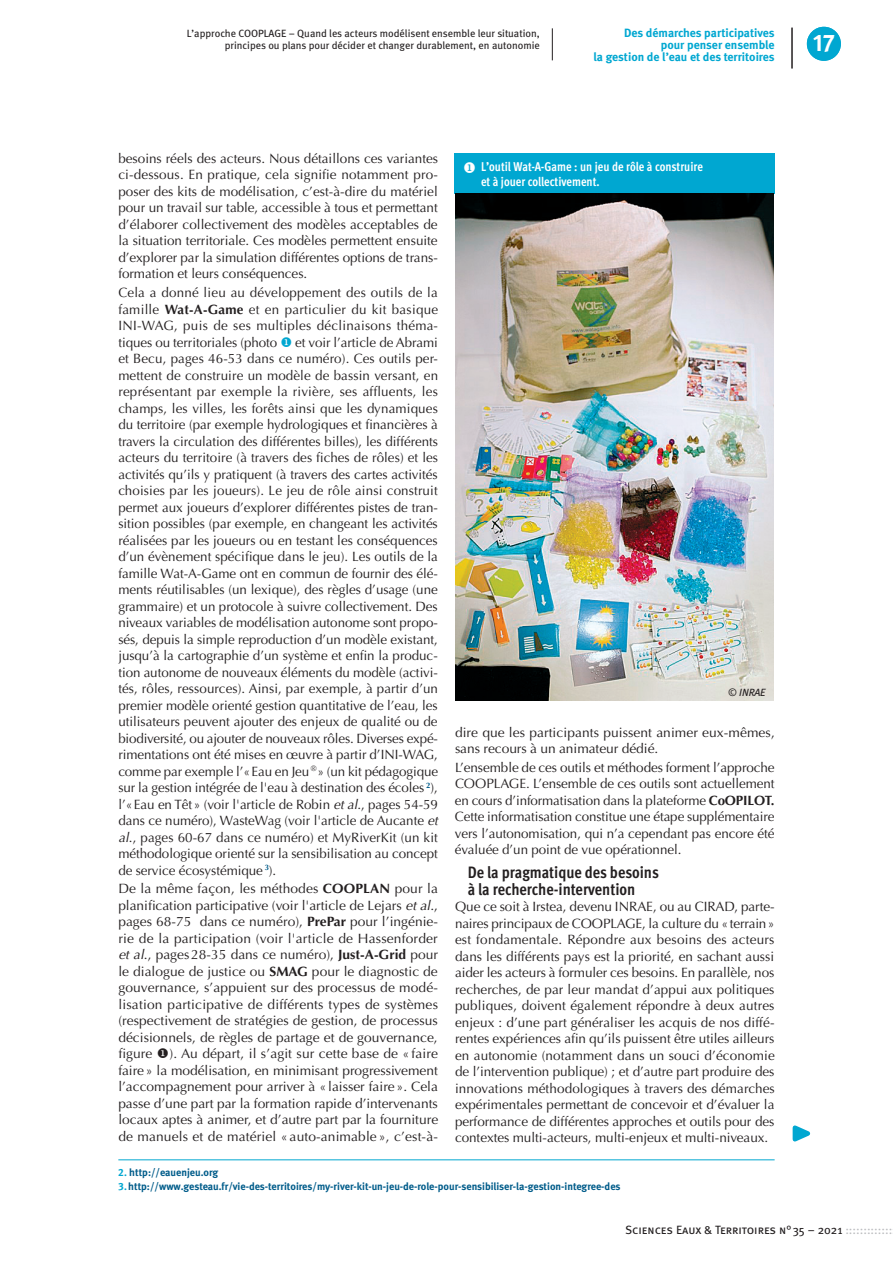
<style>
.page{position:relative;width:893px;height:1263px;background:#fff}
.page>*{position:absolute;margin:0;border:0;box-sizing:border-box;transform-origin:0 0}
.t1{font:24px "Meta Bold Caps Expert";color:#fff}
.t2{font:700 16.5px/17px "Meta Cond OT";color:#231f20}
.t3{font:13.5px/16.5px "Optima";letter-spacing:-.005em;color:#231f20;text-align:justify}
.titre_figure{font:700 12.75px/15px "Meta Cond OT";color:#fff}
.t4{font:700 12px/12px "Meta";color:#00a7d1;text-align:right}
.t5{font:12px "Meta Book Caps";letter-spacing:-.005em;color:#231f20}
.coordonnées{font:10.5px "Meta Bold LF";color:#005c8a}
.roulette_article{font:10.5px/12px "Meta Book LF";color:#231f20;text-align:right}
.crédit_photo{font:italic 10.5px "Meta Book LF";color:#231f20}
.s1{font-weight:700}
.s2{color:#00a7d1}
.s3{font-style:italic}
.s4{color:#bcbdc0}
</style>
<div class="page">
<hr style="left:118px;top:1159px;width:657px;height:1px;background:#00a7d1">
<svg style="left:792px;top:1125px;width:19px;height:17px"></svg>
<div style="left:455px;top:153px;width:320px;height:40px;background:#00a7d1"></div>
<img style="left:455px;top:194px;width:319px;height:506px">
<hr style="left:552px;top:28px;width:1px;height:32px;background:#231f20">
<div style="left:807px;top:27px;width:34px;height:34px;background:#00a7d1;border-radius:50%"></div>
<hr style="left:792px;top:28px;width:1px;height:40px;background:#231f20">
<p class="roulette_article" style="left:187px;top:27px;width:354px">L’approche COOPLAGE – Quand les acteurs modélisent ensemble leur situation, principes ou plans pour décider et changer durablement, en autonomie</p>
<p class="t4" style="left:594px;top:27px;width:183px">Des démarches participatives<br>pour penser ensemble<br>la gestion de l’eau et des territoires</p>
<p class="t3" style="left:118px;top:150px;width:321px">besoins réels des acteurs. Nous détaillons ces variantes ci-dessous. En pratique, cela signifie notamment pro&shy;poser des kits de modélisation, c’est-à-dire du matériel pour un travail sur table, accessible à tous et permettant d’élaborer collectivement des modèles acceptables de la situation territoriale. Ces modèles permettent ensuite d’explorer par la simulation différentes options de trans&shy;formation et leurs conséquences.</p>
<p class="t3" style="left:118px;top:284px;width:321px">Cela a donné lieu au développement des outils de la famille <span class="s1">Wat-A-Game</span> et en particulier du kit basique INI-WAG, puis de ses multiples déclinaisons théma&shy;tiques ou territoriales (photo <span class="s2">◆</span> et voir l’article de Abrami et Becu, pages 46-53 dans ce numéro). Ces outils per&shy;mettent de construire un modèle de bassin versant, en représentant par exemple la rivière, ses affluents, les champs, les villes, les forêts ainsi que les dynamiques du territoire (par exemple hydrologiques et financières à travers la circulation des différentes billes), les différents acteurs du territoire (à travers des fiches de rôles) et les activités qu’ils y pratiquent (à travers des cartes activités choisies par les joueurs). Le jeu de rôle ainsi construit permet aux joueurs d’explorer différentes pistes de tran&shy;sition possibles (par exemple, en changeant les activités réalisées par les joueurs ou en testant les conséquences d’un évènement spécifique dans le jeu). Les outils de la famille Wat-A-Game ont en commun de fournir des élé&shy;ments réutilisables (un lexique), des règles d’usage (une grammaire) et un protocole à suivre collectivement. Des niveaux variables de modélisation autonome sont propo&shy;sés, depuis la simple reproduction d’un modèle existant, jusqu’à la cartographie d’un système et enfin la produc&shy;tion autonome de nouveaux éléments du modèle (activi&shy;tés, rôles, ressources). Ainsi, par exemple, à partir d’un premier modèle orienté gestion quantitative de l’eau, les utilisateurs peuvent ajouter des enjeux de qualité ou de biodiversité, ou ajouter de nouveaux rôles. Diverses expé&shy;rimentations ont été mises en œuvre à partir d’INI-WAG, comme par exemple l’«Eau en Jeu <sup>®</sup>» (un kit pédagogique sur la gestion intégrée de l'eau à destination des écoles <sup>2</sup>), l’«Eau en Têt» (voir l'article de Robin <span class="s3">et al</span>., pages 54-59 dans ce numéro), WasteWag (voir l'article de Aucante <span class="s3">et al</span>., pages 60-67 dans ce numéro) et MyRiverKit (un kit méthodologique orienté sur la sensibilisation au concept de service écosystémique <sup>3</sup>).</p>
<p class="t3" style="left:118px;top:881px;width:321px">De la même façon, les méthodes <span class="s1">COOPLAN</span> pour la planification participative (voir l'article de Lejars <span class="s3">et al</span>., pages 68-75 dans ce numéro), <span class="s1">PrePar</span> pour l’ingénie&shy;rie de la participation (voir l'article de Hassenforder <span class="s3">et al</span>., pages28-35 dans ce numéro), <span class="s1">Just-A-Grid</span> pour le dialogue de justice ou <span class="s1">SMAG</span> pour le diagnostic de gouvernance, s’appuient sur des processus de modé&shy;lisation participative de différents types de systèmes (respectivement de stratégies de gestion, de processus décisionnels, de règles de partage et de gouvernance, figure ◆). Au départ, il s’agit sur cette base de « faire faire» la modélisation, en minimisant progressivement l’accompagnement pour arriver à « laisser faire ». Cela passe d’une part par la formation rapide d’intervenants locaux aptes à animer, et d’autre part par la fourniture de manuels et de matériel « auto-animable », c’est-à-</p>
<p class="titre_figure" style="left:481px;top:159px;width:223px;text-indent:-18px">◆ L’outil Wat-A-Game : un jeu de rôle à construire et à jouer collectivement.</p>
<p class="crédit_photo" style="left:728px;top:686px;width:39px">© INRAE</p>
<p class="t3" style="left:455px;top:724px;width:321px">dire que les participants puissent animer eux-mêmes, sans recours à un animateur dédié.</p>
<p class="t3" style="left:455px;top:759px;width:321px">L’ensemble de ces outils et méthodes forment l’approche COOPLAGE. L’ensemble de ces outils sont actuellement en cours d’informatisation dans la plateforme <span class="s1">CoOPILOT.<br></span>Cette informatisation constitue une étape supplémentaire vers l’autonomisation, qui n’a cependant pas encore été évaluée d’un point de vue opérationnel.</p>
<h2 class="t2" style="left:468px;top:864px;width:193px">De la pragmatique des besoins à la recherche-intervention</h2>
<p class="t3" style="left:455px;top:899px;width:321px">Que ce soit à Irstea, devenu INRAE, ou au CIRAD, parte&shy;naires principaux de COOPLAGE, la culture du «terrain» est fondamentale. Répondre aux besoins des acteurs dans les différents pays est la priorité, en sachant aussi aider les acteurs à formuler ces besoins. En parallèle, nos recherches, de par leur mandat d’appui aux politiques publiques, doivent également répondre à deux autres enjeux : d’une part généraliser les acquis de nos diffé&shy;rentes expériences afin qu’ils puissent être utiles ailleurs en autonomie (notamment dans un souci d’économie de l’intervention publique) ; et d’autre part produire des innovations méthodologiques à travers des démarches expérimentales permettant de concevoir et d’évaluer la performance de différentes approches et outils pour des contextes multi-acteurs, multi-enjeux et multi-niveaux.</p>
<p class="coordonnées" style="left:118px;top:1166px;width:102px"><span class="s2">2.</span> http://eauenjeu.org</p>
<p class="coordonnées" style="left:118px;top:1180px;width:504px"><span class="s2">3.</span>http://www.gesteau.fr/vie-des-territoires/my-river-kit-un-jeu-de-role-pour-sensibiliser-la-gestion-integree-des</p>
<h1 class="t1" style="left:813px;top:28px;width:23px">17</h1>
<p class="t5" style="left:625px;top:1223px;width:269px">Sciences Eaux &amp; Territoires n°35 – 2021 <span class="s4">:::::::::::::</span></p>
</div>
